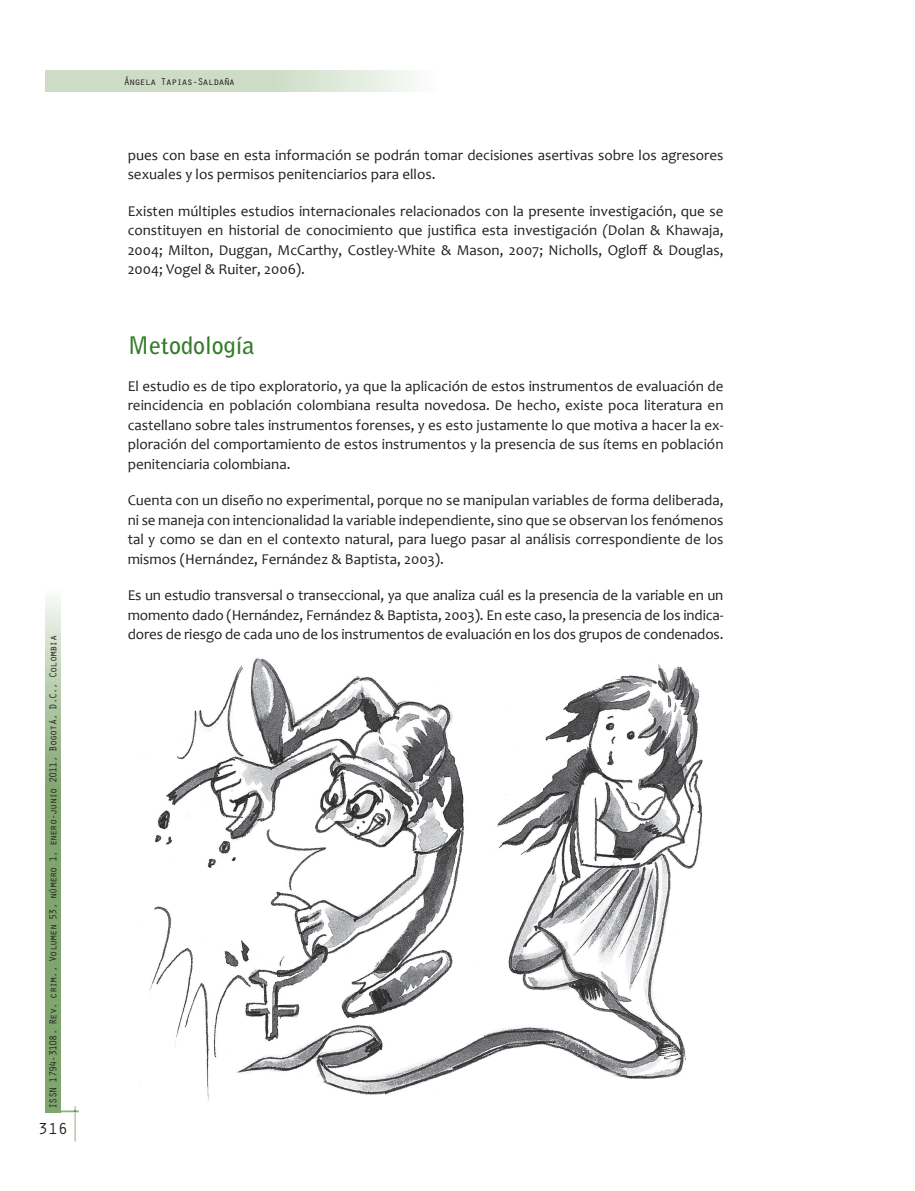
<style>
.page{position:relative;width:915px;height:1191px;background:#fff}
.page>*{position:absolute;margin:0;border:0;box-sizing:border-box;transform-origin:0 0}
.t1{font:700 24px "Bell Gothic Std";color:#357b2b}
.t2{font:16.5px "Orator Std";color:#231f20}
.t3{font:15px/19.5px "Candara";color:#231f20;text-align:justify}
.t4{font:10.5px "Orator Std";letter-spacing:-.1em;color:#231f20}
.s1{font-style:italic}
</style>
<div class="page">
<svg style="left:45px;top:71px;width:367px;height:20px;background:#d3e1cd"></svg>
<svg style="left:45px;top:598px;width:16px;height:508px;background:#93b485"></svg>
<svg style="left:45px;top:1106px;width:34px;height:35px"></svg>
<img style="left:143px;top:658px;width:560px;height:443px">
<p class="t4" style="left:45px;top:1108px;width:475px;rotate:-90deg">ISSN 1794-3108. Rev. crim., Volumen 53, número 1, enero-junio 2011, Bogotá, D.C., Colombia</p>
<p class="t2" style="left:38px;top:1116px;width:31px">316</p>
<p class="t4" style="left:124px;top:74px;width:113px">Ángela Tapias-Saldaña</p>
<p class="t3" style="left:128px;top:145px;width:597px">pues con base en esta información se podrán tomar decisiones asertivas sobre los agresores sexuales y los permisos penitenciarios para ellos.</p>
<p class="t3" style="left:128px;top:201px;width:597px">Existen múltiples estudios internacionales relacionados con la presente investigación, que se constituyen en historial de conocimiento que justifica esta investigación <span class="s1">(</span>Dolan &amp; Khawaja, 2004; Milton, Duggan, McCarthy, Costley-White &amp; Mason, 2007; Nicholls, Ogloff &amp; Douglas, 2004; Vogel &amp; Ruiter, 2006).</p>
<h1 class="t1" style="left:128px;top:331px;width:128px">Metodología</h1>
<p class="t3" style="left:128px;top:376px;width:597px">El estudio es de tipo exploratorio, ya que la aplicación de estos instrumentos de evaluación de reincidencia en población colombiana resulta novedosa. De hecho, existe poca literatura en castellano sobre tales instrumentos forenses, y es esto justamente lo que motiva a hacer la ex&shy;ploración del comportamiento de estos instrumentos y la presencia de sus ítems en población penitenciaria colombiana.</p>
<p class="t3" style="left:128px;top:490px;width:597px">Cuenta con un diseño no experimental, porque no se manipulan variables de forma deliberada, ni se maneja con intencionalidad la variable independiente, sino que se observan los fenómenos tal y como se dan en el contexto natural, para luego pasar al análisis correspondiente de los mismos (Hernández, Fernández &amp; Baptista, 2003).</p>
<p class="t3" style="left:128px;top:585px;width:597px">Es un estudio transversal o transeccional, ya que analiza cuál es la presencia de la variable en un momento dado (Hernández, Fernández &amp; Baptista, 2003). En este caso, la presencia de los indica&shy;dores de riesgo de cada uno de los instrumentos de evaluación en los dos grupos de condenados.</p>
</div>
